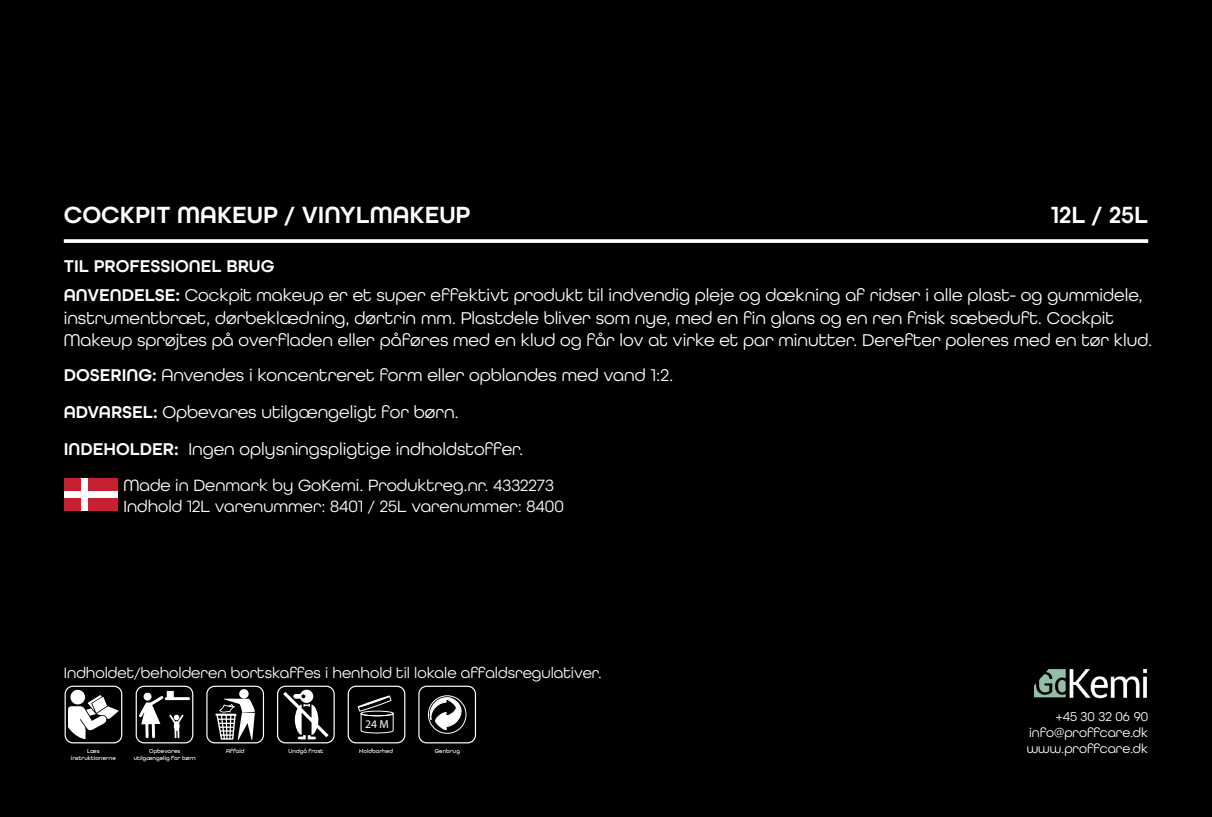
<style>
.page{position:relative;width:1212px;height:817px;background:#fff}
.page>*{position:absolute;margin:0;border:0;box-sizing:border-box;transform-origin:0 0}
.t1{font:600 24.75px "All Round Gothic";color:#fff}
.t2{font:18px/22.5px "All Round Gothic";color:#fff}
.t3{font:600 18px "All Round Gothic";color:#fff}
.t4{font:17.32px "All Round Gothic";color:#fff}
.t5{font:15.75px "All Round Gothic";color:#fff}
.t6{font:13.5px/16.2px "All Round Gothic";color:#fff;text-align:justify}
.t7{font:11.7px "Myriad Pro";color:#fff}
.t8{font:500 6.08px/7.2px "All Round Gothic";color:#fff;text-align:center}
.s1{font-weight:600}
</style>
<div class="page">
<div style="left:0;top:0;width:1212px;height:816px;background:#000"></div>
<svg style="left:70px;top:689px;width:15px;height:15px"></svg>
<svg style="left:68px;top:694px;width:51px;height:45px"></svg>
<div style="left:65px;top:685px;width:57px;height:58px;border:1px solid #fff;border-radius:8px"></div>
<svg style="left:139px;top:690px;width:51px;height:48px"></svg>
<div style="left:136px;top:685px;width:57px;height:58px;border:1px solid #fff;border-radius:8px"></div>
<div style="left:239px;top:689px;width:10px;height:9px;background:#fff;border-radius:50%"></div>
<svg style="left:215px;top:698px;width:40px;height:41px"></svg>
<div style="left:206px;top:685px;width:58px;height:58px;border:1px solid #fff;border-radius:8px"></div>
<div style="left:277px;top:685px;width:58px;height:58px;border:1px solid #fff;border-radius:8px"></div>
<svg style="left:283px;top:689px;width:46px;height:50px"></svg>
<div style="left:348px;top:685px;width:57px;height:58px;border:1px solid #fff;border-radius:8px"></div>
<svg style="left:357px;top:695px;width:37px;height:38px"></svg>
<div style="left:418px;top:685px;width:58px;height:58px;border:1px solid #fff;border-radius:8px"></div>
<svg style="left:428px;top:695px;width:39px;height:39px"></svg>
<img style="left:1034px;top:669px;width:113px;height:29px">
<div style="left:64px;top:478px;width:54px;height:33px;background:#c72032"></div>
<div style="left:81px;top:478px;width:7px;height:33px;background:#fff"></div>
<div style="left:64px;top:491px;width:54px;height:7px;background:#fff"></div>
<svg style="left:64px;top:239px;width:1084px;height:4px;background:#ededed"></svg>
<p class="t1" style="left:64px;top:200px;width:408px">COCKPIT MAKEUP / VINYLMAKEUP</p>
<p class="t1" style="left:1051px;top:200px;width:99px">12L / 25L</p>
<p class="t3" style="left:64px;top:255px;width:212px">TIL PROFESSIONEL BRUG</p>
<p class="t2" style="left:64px;top:283px;width:1090px"><span class="s1">ANVENDELSE:</span> Cockpit makeup er et super effektivt produkt til indvendig pleje og dækning af ridser i alle plast- og gummidele, instrumentbræt, dørbeklædning, dørtrin mm. Plastdele bliver som nye, med en fin glans og en ren frisk sæbeduft. Cockpit<br>Makeup sprøjtes på overfladen eller påføres med en klud og får lov at virke et par minutter. Derefter poleres med en tør klud.</p>
<p class="t2" style="left:64px;top:364px;width:611px"><span class="s1">DOSERING:</span> Anvendes i koncentreret form eller opblandes med vand 1:2.</p>
<p class="t2" style="left:64px;top:400px;width:397px"><span class="s1">ADVARSEL:</span> Opbevares utilgængeligt for børn.</p>
<p class="t2" style="left:64px;top:437px;width:461px"><span class="s1">INDEHOLDER:</span> Ingen oplysningspligtige indholdstoffer.</p>
<p class="t4" style="left:124px;top:475px;width:432px">Made in Denmark by GoKemi. Produktreg.nr. 4332273</p>
<p class="t4" style="left:124px;top:495px;width:442px">Indhold 12L varenummer: 8401 / 25L varenummer: 8400</p>
<p class="t5" style="left:64px;top:663px;width:539px">Indholdet/beholderen bortskaffes i henhold til lokale affaldsregulativer.</p>
<p class="t7" style="left:365px;top:716px;width:25px">24 M</p>
<p class="t8" style="left:71px;top:746px;width:46px">Læs instruktionerne</p>
<p class="t8" style="left:134px;top:746px;width:63px">Opbevares utilgængelig for børn</p>
<p class="t8" style="left:226px;top:746px;width:20px">Affald</p>
<p class="t8" style="left:289px;top:746px;width:36px">Undgå frost</p>
<p class="t8" style="left:359px;top:746px;width:35px">Holdbarhed</p>
<p class="t8" style="left:435px;top:747px;width:27px">Genbrug</p>
<p class="t6" style="left:1027px;top:707px;width:123px;text-indent:29px">+45 30 32 06 90 info@proffcare.dk www.proffcare.dk</p>
</div>
